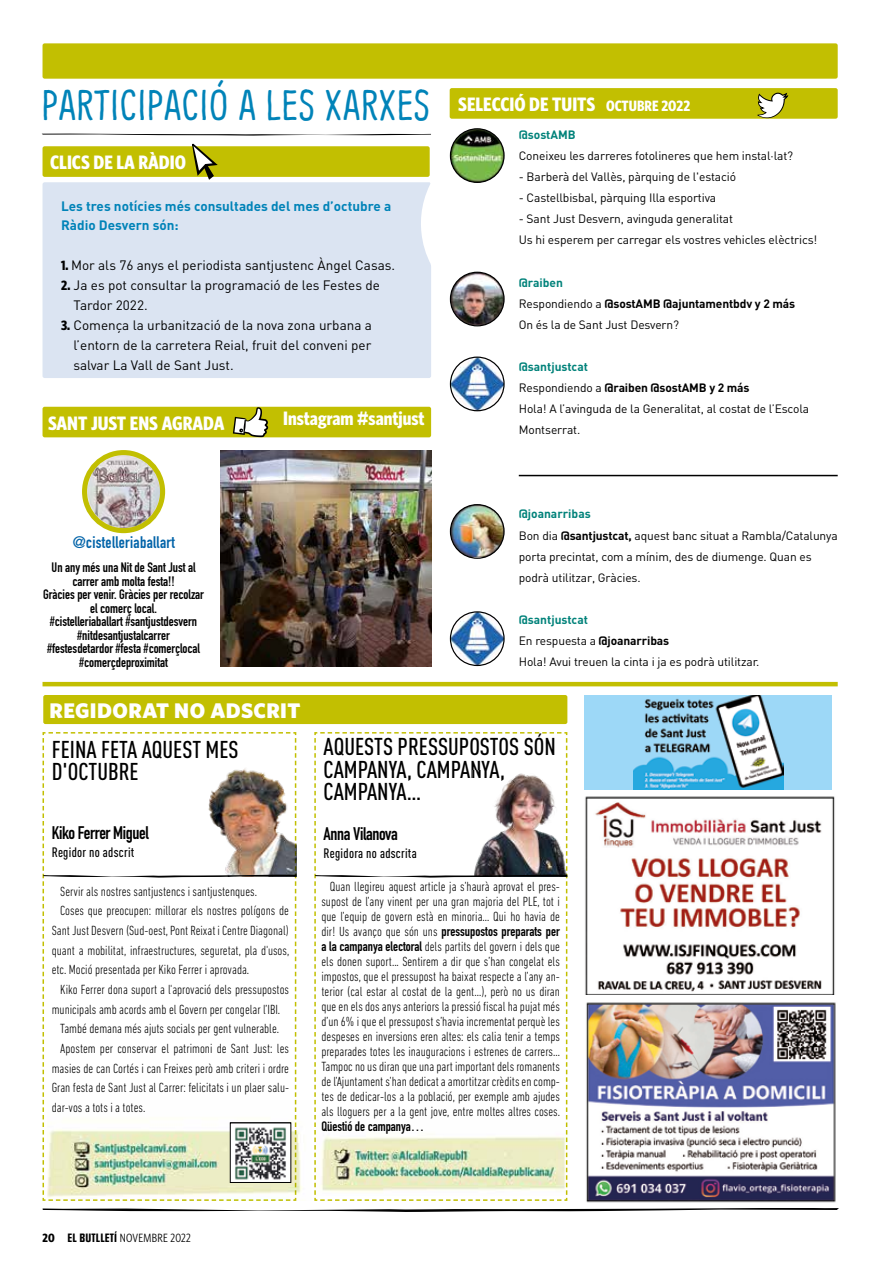
<style>
.page{position:relative;width:893px;height:1263px;background:#fff}
.page>*{position:absolute;margin:0;border:0;box-sizing:border-box;transform-origin:0 0}
.t1{font:condensed 42.45px "Supernettcn";letter-spacing:.02em;color:#0083b8}
.t2{font:500 24px/22.5px "DIN Cond";color:#000}
.t3{font:900 21.15px "Whitney";letter-spacing:.02em;color:#fff}
.t4{font:700 19.5px "Whitney Condensed";color:#fff}
.t5{font:700 18px "DIN Condensed";letter-spacing:-.02em;color:#000}
.t6{font:700 16.5px "DIN Condensed";letter-spacing:.02em;color:#0364a9}
.t7{font:300 condensed 13.5px/15px "DIN Next LT Pro";color:#000;text-align:justify}
.t8{font:700 13.5px/13.5px "DIN Condensed";color:#000;text-align:center}
.t9{font:13.5px/19.8px "DIN";color:#000}
.t10{font:700 13.5px/19.8px "DIN";color:#0083b8}
.t11{font:500 13.5px "DIN Cond";letter-spacing:.02em;color:#000}
.t12{font:12px/21.1px "DIN";letter-spacing:-.01em;color:#000}
.t13{font:12px "Whitney Condensed";letter-spacing:.02em;color:#000}
.t14{font:700 12px "DIN";color:#00827a}
.s1{font-family:"Whitney Condensed";font-weight:700}
.s2{font-size:15px}
.s3{font-weight:700;color:#00827a}
.s4{font-weight:700}
.s5{font-family:"DIN Next LT Pro";font-weight:300;font-stretch:condensed}
.s6{font-family:"DIN Condensed";font-weight:700;font-stretch:normal}
.s7{font-family:"Social Gothic W01";font-size:10.2px}
</style>
<div class="page">
<svg style="left:42px;top:1208px;width:797px;height:4px"></svg>
<div style="left:43px;top:43px;width:795px;height:36px;background:#c2bf01;border-radius:2px"></div>
<hr style="left:43px;top:682px;width:795px;height:4px;background:#c2bf01">
<img style="left:296px;top:1100px;width:6px;height:100px">
<svg style="left:43px;top:732px;width:253px;height:469px"></svg>
<svg style="left:314px;top:732px;width:253px;height:469px"></svg>
<img style="left:208px;top:766px;width:88px;height:110px">
<img style="left:474px;top:772px;width:93px;height:104px">
<img style="left:314px;top:1115px;width:254px;height:80px">
<div style="left:43px;top:695px;width:524px;height:29px;background:#c2bf01;border-radius:2px"></div>
<img style="left:232px;top:1124px;width:57px;height:57px">
<div style="left:230px;top:1122px;width:61px;height:61px;border:1px solid #000"></div>
<div style="left:43px;top:182px;width:388px;height:196px;background:#dbe4f2"></div>
<svg style="left:42px;top:133px;width:389px;height:3px"></svg>
<div style="left:43px;top:146px;width:387px;height:31px;background:#c2bf01;border-radius:2px"></div>
<div style="left:43px;top:407px;width:388px;height:30px;background:#c2bf01;border-radius:2px"></div>
<svg style="left:192px;top:143px;width:26px;height:37px"></svg>
<svg style="left:233px;top:407px;width:35px;height:30px"></svg>
<div style="left:450px;top:88px;width:388px;height:31px;background:#c2bf01;border-radius:2px"></div>
<svg style="left:757px;top:92px;width:31px;height:27px"></svg>
<img style="left:85px;top:453px;width:77px;height:75px">
<div style="left:82px;top:450px;width:83px;height:83px;border:5px solid #c2bf01;border-radius:50%"></div>
<img style="left:220px;top:450px;width:211px;height:216px">
<img style="left:450px;top:129px;width:54px;height:53px;border-radius:27px">
<div style="left:450px;top:128px;width:55px;height:55px;border:1px solid #000;border-radius:50%"></div>
<img style="left:450px;top:357px;width:54px;height:54px;border-radius:27px">
<div style="left:450px;top:357px;width:55px;height:54px;border:1px solid #000;border-radius:50%"></div>
<img style="left:450px;top:612px;width:54px;height:53px;border-radius:27px">
<div style="left:450px;top:611px;width:55px;height:55px;border:1px solid #000;border-radius:50%"></div>
<img style="left:450px;top:272px;width:53px;height:53px">
<div style="left:450px;top:272px;width:55px;height:54px;border:1px solid #000;border-radius:50%"></div>
<img style="left:450px;top:505px;width:54px;height:52px">
<div style="left:450px;top:504px;width:55px;height:55px;border:1px solid #000;border-radius:50%"></div>
<hr style="left:519px;top:475px;width:319px;height:1px;background:#000">
<img style="left:584px;top:789px;width:251px;height:206px">
<img style="left:586px;top:1002px;width:250px;height:201px">
<div style="left:585px;top:695px;width:247px;height:94px;background:#9dd8f7"></div>
<img style="left:634px;top:695px;width:149px;height:94px">
<h1 class="t1" style="left:42px;top:77px;width:390px">PARTICIPACIÓ A LES XARXES</h1>
<h3 class="t4" style="left:50px;top:151px;width:137px">CLICS DE LA RÀDIO</h3>
<p class="t10" style="left:61px;top:195px;width:332px">Les tres notícies més consultades del mes d’octubre a<br>Ràdio Desvern són:</p>
<p class="t9" style="left:61px;top:255px;width:336px"><span class="s1">1.</span> Mor als 76 anys el periodista santjustenc Àngel Casas.</p>
<p class="t9" style="left:74px;top:275px;width:308px;text-indent:-13px"><span class="s1">2.</span> Ja es pot consultar la programació de les Festes de<br>Tardor 2022.</p>
<p class="t9" style="left:73px;top:315px;width:300px;text-align:justify;text-indent:-12px"><span class="s1">3.</span> Comença la urbanització de la nova zona urbana a l’entorn de la carretera Reial, fruit del conveni per salvar La Vall de Sant Just.</p>
<h3 class="t4" style="left:48px;top:412px;width:178px">SANT JUST ENS AGRADA</h3>
<h3 class="t4" style="left:283px;top:407px;width:143px">Instagram #santjust</h3>
<h3 class="t4" style="left:458px;top:93px;width:234px">SELECCIÓ DE TUITS <span class="s2">OCTUBRE 2022</span></h3>
<p class="t14" style="left:519px;top:127px;width:59px">@sostAMB</p>
<p class="t12" style="left:519px;top:145px;width:276px">Coneixeu les darreres fotolineres que hem instal·lat?</p>
<p class="t12" style="left:519px;top:166px;width:219px">- Barberà del Vallès, pàrquing de l'estació</p>
<p class="t12" style="left:519px;top:187px;width:199px">- Castellbisbal, pàrquing Illa esportiva</p>
<p class="t12" style="left:519px;top:208px;width:300px">- Sant Just Desvern, avinguda generalitat<br>Us hi esperem per carregar els vostres vehicles elèctrics!</p>
<p class="t12" style="left:519px;top:271px;width:278px"><span class="s3">@raiben<br></span>Respondiendo a <span class="s4">@sostAMB @ajuntamentbdv y 2 más<br></span>On és la de Sant Just Desvern?</p>
<p class="t12" style="left:519px;top:356px;width:292px"><span class="s3">@santjustcat<br></span>Respondiendo a <span class="s4">@raiben @sostAMB y 2 más<br></span>Hola! A l’avinguda de la Generalitat, al costat de l’Escola<br>Montserrat.</p>
<p class="t6" style="left:72px;top:531px;width:104px">@cistelleriaballart</p>
<p class="t8" style="left:43px;top:560px;width:162px">Un any més una Nit de Sant Just al carrer amb molta festa!!<br>Gràcies per venir. Gràcies per recolzar el comerç local.<br>#cistelleriaballart #santjustdesvern #nitdesantjustalcarrer #festesdetardor #festa #comerçlocal #comerçdeproximitat</p>
<h3 class="t3" style="left:50px;top:697px;width:252px">REGIDORAT NO ADSCRIT</h3>
<p class="t12" style="left:519px;top:503px;width:320px"><span class="s3">@joanarribas<br></span>Bon dia <span class="s4">@santjustcat,</span> aquest banc situat a Rambla/Catalunya porta precintat, com a mínim, des de diumenge. Quan es podrà utilitzar, Gràcies.</p>
<p class="t12" style="left:519px;top:609px;width:242px"><span class="s3">@santjustcat<br></span>En respuesta a <span class="s4">@joanarribas<br></span>Hola! Avui treuen la cinta i ja es podrà utilitzar.</p>
<h2 class="t2" style="left:52px;top:737px;width:188px">FEINA FETA AQUEST MES<br>D'OCTUBRE</h2>
<h3 class="t5" style="left:52px;top:820px;width:99px">Kiko Ferrer Miguel</h3>
<p class="t11" style="left:52px;top:844px;width:84px">Regidor no adscrit</p>
<p class="t7" style="left:60px;top:883px;width:198px">Servir als nostres santjustencs i santjustenques.</p>
<p class="t7" style="left:60px;top:903px;width:230px">Coses que preocupen: millorar els nostres polígons de</p>
<p class="t7" style="left:52px;top:923px;width:239px">Sant Just Desvern (Sud-oest, Pont Reixat i Centre Diagonal)</p>
<p class="t7" style="left:52px;top:942px;width:239px">quant a mobilitat, infraestructures, seguretat, pla d'usos,</p>
<p class="t7" style="left:52px;top:962px;width:199px">etc. Moció presentada per Kiko Ferrer i aprovada.</p>
<p class="t7" style="left:60px;top:982px;width:230px">Kiko Ferrer dona suport a l'aprovació dels pressupostos</p>
<p class="t7" style="left:52px;top:1001px;width:230px">municipals amb acords amb el Govern per congelar l’IBI.</p>
<p class="t7" style="left:60px;top:1021px;width:220px">També demana més ajuts socials per gent vulnerable.</p>
<p class="t7" style="left:60px;top:1041px;width:230px">Apostem per conservar el patrimoni de Sant Just: les</p>
<p class="t7" style="left:52px;top:1060px;width:239px">masies de can Cortés i can Freixes però amb criteri i ordre</p>
<p class="t7" style="left:52px;top:1080px;width:239px">Gran festa de Sant Just al Carrer: felicitats i un plaer salu-</p>
<p class="t7" style="left:52px;top:1100px;width:95px">dar-vos a tots i a totes.</p>
<h2 class="t2" style="left:324px;top:735px;width:234px">AQUESTS PRESSUPOSTOS SÓN<br>CAMPANYA, CAMPANYA,<br>CAMPANYA…</h2>
<h3 class="t5" style="left:324px;top:821px;width:76px">Anna Vilanova</h3>
<p class="t11" style="left:324px;top:845px;width:95px">Regidora no adscrita</p>
<p class="t7" style="left:321px;top:878px;width:240px;text-indent:9px">Quan llegireu aquest article ja s’haurà aprovat el pres&shy;supost de l’any vinent per una gran majoria del PLE, tot i que l’equip de govern està en minoria… Qui ho havia de</p>
<p class="t8" style="left:321px;top:924px;width:240px"><span class="s5">dir! Us avanço que són uns</span> pressupostos preparats per</p>
<p class="t7" style="left:321px;top:938px;width:240px"><span class="s6">a la campanya electoral</span> dels partits del govern i dels que els donen suport... Sentirem a dir que s’han congelat els impostos, que el pressupost ha baixat respecte a l’any an&shy;terior (cal estar al costat de la gent…), però no us diran que en els dos anys anteriors la pressió fiscal ha pujat més d’un 6% i que el pressupost s’havia incrementat perquè les despeses en inversions eren altes: els calia tenir a temps preparades totes les inauguracions i estrenes de carrers… Tampoc no us diran que una part important dels romanents de l’Ajuntament s’han dedicat a amortitzar crèdits en comp&shy;tes de dedicar-los a la població, per exemple amb ajudes als lloguers per a la gent jove, entre moltes altres coses.</p>
<p class="t8" style="left:321px;top:1119px;width:104px">Qüestió de campanya…</p>
<p class="t13" style="left:43px;top:1231px;width:150px"><span class="s4">20</span> <span class="s7">EL BUTLLETÍ</span> NOVEMBRE 2022</p>
</div>
